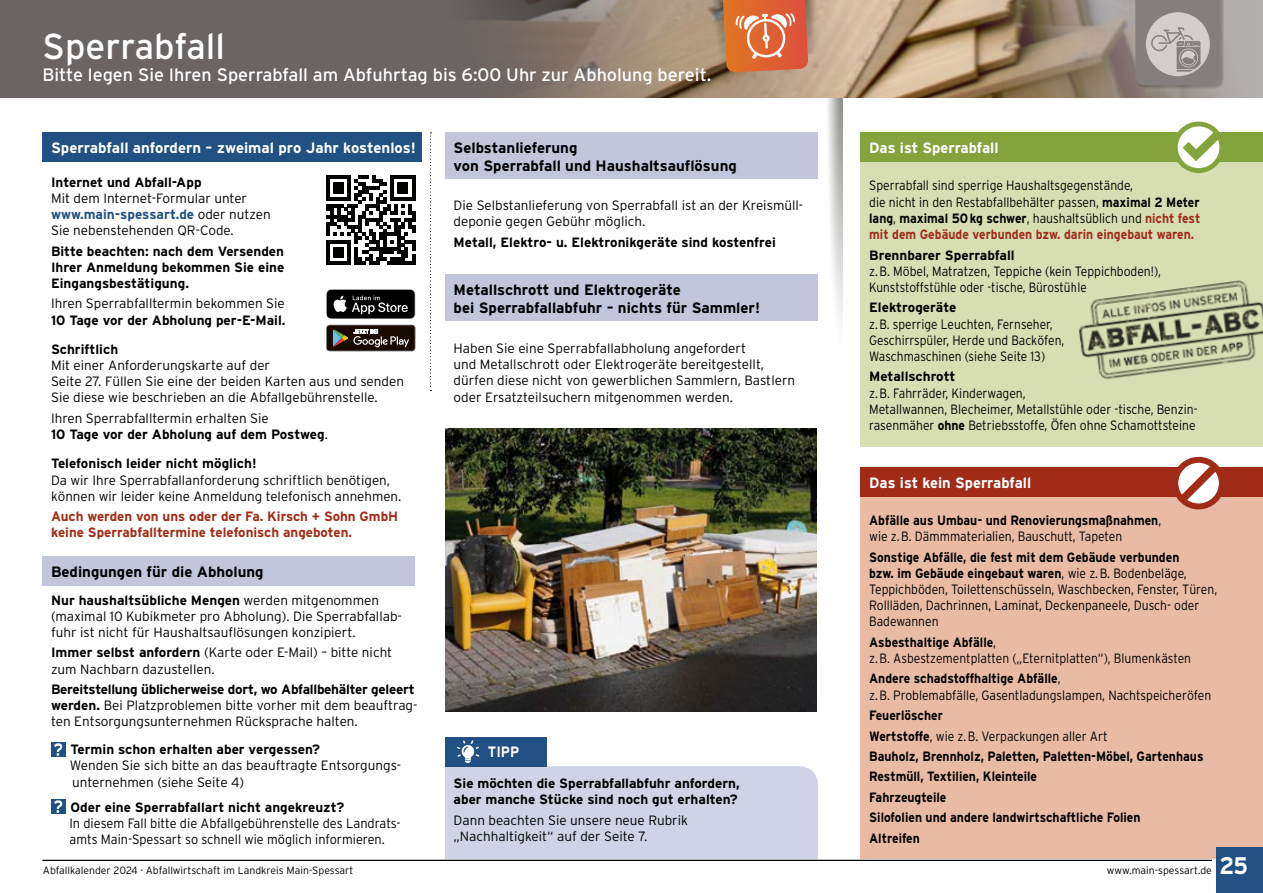
<style>
.page{position:relative;width:1263px;height:893px;background:#fff}
.page>*{position:absolute;margin:0;border:0;box-sizing:border-box;transform-origin:0 0}
.t1{font:36px "Interstate";color:#fff}
.t2{font:700 24px "Interstate";color:#fff;scale:.9 1}
.t3{font:18px "Interstate";color:#fff}
.t4{font:700 15px/18px "Interstate";color:#000}
.t5{font:700 15px "Interstate";color:#fff}
.t6{font:700 15px "Interstate";color:#fff;scale:.9 1}
.t7{font:300 13.5px/16.2px "Interstate";color:#000}
.t8{font:300 13.5px/16.2px "Interstate";color:#000;scale:.9 1}
.t9{font:700 13.5px/16.2px "Interstate";color:#000}
.t10{font:700 13.5px/20.4px "Interstate";color:#000;scale:.9 1}
.t11{font:300 13.5px/16.2px "Interstate";color:#000;scale:.95 1}
.t12{font:300 13.5px/16.2px "Interstate";color:#000;scale:.89 1}
.t13{font:700 13.5px/16.2px "Interstate";color:#a02c18}
.t14{font:300 10.5px "Interstate";color:#000}
.s1{font-weight:700}
.s2{font-weight:700;color:#a02c18}
.s3{font-weight:700;color:#205182}
.s4{font-weight:300}
</style>
<div class="page">
<img style="left:828px;top:98px;width:14px;height:221px">
<img style="left:848px;top:0;width:415px;height:98px">
<svg style="left:0;top:0;width:848px;height:98px;background:#796f69"></svg>
<img style="left:445px;top:428px;width:372px;height:283px">
<div style="left:43px;top:556px;width:372px;height:30px;background:#c1c6dd"></div>
<div style="left:445px;top:274px;width:373px;height:47px;background:#c1c6dd"></div>
<div style="left:445px;top:132px;width:373px;height:47px;background:#c1c6dd"></div>
<svg style="left:430px;top:132px;width:1px;height:259px"></svg>
<div style="left:861px;top:494px;width:402px;height:365px;background:#e9bba5"></div>
<div style="left:861px;top:467px;width:402px;height:29px;background:#a02c18"></div>
<svg style="left:1173px;top:456px;width:52px;height:53px"></svg>
<div style="left:51px;top:742px;width:15px;height:15px;background:#205182"></div>
<svg style="left:54px;top:743px;width:8px;height:13px"></svg>
<div style="left:51px;top:799px;width:15px;height:15px;background:#205182"></div>
<svg style="left:54px;top:800px;width:8px;height:13px"></svg>
<div style="left:445px;top:737px;width:102px;height:29px;background:#205182"></div>
<svg style="left:445px;top:740px;width:373px;height:119px"></svg>
<div style="left:43px;top:132px;width:379px;height:30px;background:#205182"></div>
<div style="left:861px;top:159px;width:402px;height:287px;background:#d8deb4"></div>
<div style="left:861px;top:132px;width:402px;height:30px;background:#85a33c"></div>
<svg style="left:1175px;top:124px;width:47px;height:47px"></svg>
<div style="left:1173px;top:122px;width:51px;height:51px;border:5px solid #85a33c;border-radius:50%"></div>
<svg style="left:1182px;top:132px;width:38px;height:29px"></svg>
<img style="left:1079px;top:280px;width:184px;height:100px">
<img style="left:808px;top:0;width:11px;height:54px">
<img style="left:710px;top:0;width:13px;height:63px">
<svg style="left:723px;top:0;width:85px;height:98px;background:#d27f59"></svg>
<div style="left:1216px;top:847px;width:47px;height:46px;background:#205182"></div>
<hr style="left:43px;top:860px;width:1169px;height:1px;background:#000">
<div style="left:1136px;top:0;width:88px;height:89px;background:#000;opacity:.2"></div>
<svg style="left:1135px;top:0;width:85px;height:85px;background:#9f9998"></svg>
<svg style="left:326px;top:175px;width:90px;height:90px"></svg>
<svg style="left:326px;top:289px;width:89px;height:30px;background:#303030"></svg>
<svg style="left:326px;top:325px;width:89px;height:26px;background:#41362e"></svg>
<h1 class="t1" style="left:43px;top:26px;width:184px">Sperrabfall</h1>
<h3 class="t3" style="left:43px;top:65px;width:670px">Bitte legen Sie Ihren Sperrabfall am Abfuhrtag bis 6:00 Uhr zur Abholung bereit.</h3>
<p class="t4" style="left:454px;top:138px;width:285px">Selbstanlieferung<br>von Sperrabfall und Haushaltsauflösung</p>
<p class="t5" style="left:51px;top:140px;width:366px">Sperrabfall anfordern – zweimal pro Jahr kostenlos!</p>
<p class="t5" style="left:869px;top:140px;width:131px">Das ist Sperrabfall</p>
<p class="t8" style="left:869px;top:177px;width:369px">Sperrabfall sind sperrige Haushaltsgegenstände,<br>die nicht in den Restabfallbehälter passen, <span class="s1">maximal 2 Meter lang</span>, <span class="s1">maximal 50kg schwer</span>, haushaltsüblich und <span class="s2">nicht fest mit dem Gebäude verbunden bzw. darin eingebaut waren.</span></p>
<p class="t9" style="left:869px;top:247px;width:147px">Brennbarer Sperrabfall</p>
<p class="t8" style="left:869px;top:263px;width:326px">z.B. Möbel, Matratzen, Teppiche (kein Teppichboden!),<br>Kunststoffstühle oder -tische, Bürostühle</p>
<p class="t9" style="left:869px;top:299px;width:89px">Elektrogeräte</p>
<p class="t12" style="left:869px;top:316px;width:221px">z.B. sperrige Leuchten, Fernseher,<br>Geschirrspüler, Herde und Backöfen,<br>Waschmaschinen (siehe Seite 13)</p>
<p class="t9" style="left:869px;top:368px;width:88px">Metallschrott</p>
<p class="t8" style="left:869px;top:385px;width:366px">z.B. Fahrräder, Kinderwagen,<br>Metallwannen, Blecheimer, Metallstühle oder -tische, Benzin&shy;rasenmäher <span class="s1">ohne</span> Betriebsstoffe, Öfen ohne Schamottsteine</p>
<p class="t9" style="left:51px;top:174px;width:152px">Internet und Abfall-App</p>
<p class="t7" style="left:51px;top:190px;width:221px">Mit dem Internet-Formular unter <span class="s3">www.main-spessart.de</span> oder nutzen<br>Sie nebenstehenden QR-Code.</p>
<p class="t9" style="left:51px;top:243px;width:235px;text-align:justify">Bitte beachten: nach dem Versenden Ihrer Anmeldung bekommen Sie eine Eingangsbestätigung.</p>
<p class="t7" style="left:51px;top:295px;width:235px">Ihren Sperrabfalltermin bekommen Sie</p>
<p class="t9" style="left:51px;top:305px;width:236px;line-height:29.2px">10 Tage vor der Abholung per-E-Mail.<br>Schriftlich</p>
<p class="t7" style="left:51px;top:357px;width:354px">Mit einer Anforderungskarte auf der<br>Seite 27. Füllen Sie eine der beiden Karten aus und senden<br>Sie diese wie beschrieben an die Abfallgebührenstelle.</p>
<p class="t7" style="left:51px;top:410px;width:278px">Ihren Sperrabfalltermin erhalten Sie<br><span class="s1">10 Tage vor der Abholung auf dem Postweg</span>.</p>
<p class="t9" style="left:51px;top:455px;width:207px">Telefonisch leider nicht möglich!</p>
<p class="t7" style="left:51px;top:472px;width:352px">Da wir Ihre Sperrabfallanforderung schriftlich benötigen, können wir leider keine Anmeldung telefonisch annehmen.</p>
<p class="t13" style="left:51px;top:508px;width:349px">Auch werden von uns oder der Fa. Kirsch + Sohn GmbH keine Sperrabfalltermine telefonisch angeboten.</p>
<p class="t7" style="left:454px;top:197px;width:351px">Die Selbstanlieferung von Sperrabfall ist an der Kreismüll&shy;deponie gegen Gebühr möglich.</p>
<p class="t9" style="left:454px;top:234px;width:324px">Metall, Elektro- u. Elektronikgeräte sind kostenfrei</p>
<p class="t4" style="left:454px;top:280px;width:308px">Metallschrott und Elektrogeräte<br>bei Sperrabfallabfuhr – nichts für Sammler!</p>
<p class="t7" style="left:454px;top:340px;width:343px">Haben Sie eine Sperrabfallabholung angefordert<br>und Metallschrott oder Elektrogeräte bereitgestellt, dürfen diese nicht von gewerblichen Sammlern, Bastlern oder Ersatzteilsuchern mitgenommen werden.</p>
<p class="t5" style="left:869px;top:474px;width:163px">Das ist kein Sperrabfall</p>
<p class="t8" style="left:869px;top:512px;width:326px"><span class="s1">Abfälle aus Umbau- und Renovierungsmaßnahmen</span>, wie z.B. Dämmmaterialien, Bauschutt, Tapeten</p>
<p class="t8" style="left:869px;top:549px;width:388px"><span class="s1">Sonstige Abfälle, die fest mit dem Gebäude verbunden<br>bzw. im Gebäude eingebaut waren</span>, wie z.B. Bodenbeläge, Teppichböden, Toilettenschüsseln, Waschbecken, Fenster, Türen, Rollläden, Dachrinnen, Laminat, Deckenpaneele, Dusch- oder Badewannen</p>
<p class="t8" style="left:869px;top:634px;width:359px"><span class="s1">Asbesthaltige Abfälle</span>,<br>z.B. Asbestzementplatten („Eternitplatten“), Blumenkästen</p>
<p class="t8" style="left:869px;top:670px;width:382px"><span class="s1">Andere schadstoffhaltige Abfälle</span>,<br>z.B. Problemabfälle, Gasentladungslampen, Nachtspeicheröfen</p>
<p class="t10" style="left:869px;top:705px;width:373px">Feuerlöscher<br>Wertstoffe<span class="s4">, wie z.B. Verpackungen aller Art<br></span>Bauholz, Brennholz, Paletten, Paletten-Möbel, Gartenhaus Restmüll, Textilien, Kleinteile<br>Fahrzeugteile<br>Silofolien und andere landwirtschaftliche Folien<br>Altreifen</p>
<p class="t4" style="left:51px;top:562px;width:214px">Bedingungen für die Abholung</p>
<p class="t7" style="left:51px;top:592px;width:352px"><span class="s1">Nur haushaltsübliche Mengen</span> werden mitgenommen (maximal 10 Kubikmeter pro Abholung). Die Sperrabfallab&shy;fuhr ist nicht für Haushaltsauflösungen konzipiert.</p>
<p class="t7" style="left:51px;top:644px;width:343px"><span class="s1">Immer selbst anfordern</span> (Karte oder E-Mail) – bitte nicht zum Nachbarn dazustellen.</p>
<p class="t7" style="left:51px;top:681px;width:368px"><span class="s1">Bereitstellung üblicherweise dort, wo Abfallbehälter geleert werden.</span> Bei Platzproblemen bitte vorher mit dem beauftrag&shy;ten Entsorgungsunternehmen Rücksprache halten.</p>
<p class="t9" style="left:71px;top:741px;width:251px">Termin schon erhalten aber vergessen?</p>
<p class="t7" style="left:70px;top:757px;width:333px">Wenden Sie sich bitte an das beauftragte Entsorgungs&shy;unternehmen (siehe Seite 4)</p>
<p class="t9" style="left:71px;top:798px;width:275px">Oder eine Sperrabfallart nicht angekreuzt?</p>
<p class="t11" style="left:69px;top:815px;width:350px">In diesem Fall bitte die Abfallgebührenstelle des Landrats&shy;amts Main-Spessart so schnell wie möglich informieren.</p>
<p class="t6" style="left:488px;top:743px;width:36px">TIPP</p>
<p class="t9" style="left:454px;top:775px;width:288px">Sie möchten die Sperrabfallabfuhr anfordern, aber manche Stücke sind noch gut erhalten?</p>
<p class="t7" style="left:454px;top:812px;width:236px">Dann beachten Sie unsere neue Rubrik „Nachhaltigkeit“ auf der Seite 7.</p>
<p class="t14" style="left:43px;top:864px;width:312px">Abfallkalender 2024 · Abfallwirtschaft im Landkreis Main-Spessart</p>
<p class="t14" style="left:1107px;top:864px;width:107px">www.main-spessart.de</p>
<h2 class="t2" style="left:1219px;top:852px;width:33px">25</h2>
</div>
